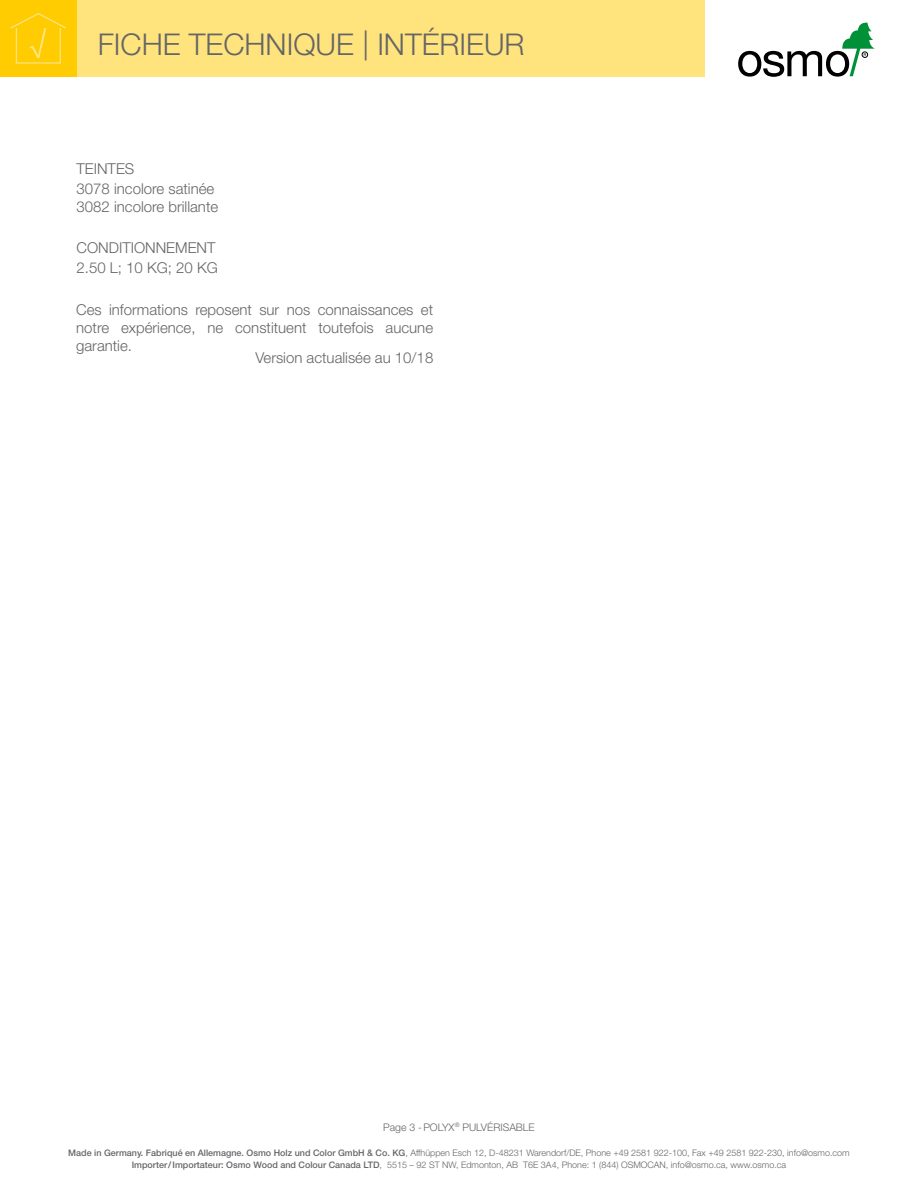
<style>
.page{position:relative;width:918px;height:1188px;background:#fff}
.page>*{position:absolute;margin:0;border:0;box-sizing:border-box;transform-origin:0 0}
.t1{font:300 30px "Helvetica Neue";color:#646567}
.t2{font:300 15px/20.1px "Helvetica Neue";color:#646567}
.t3{font:300 10.5px "Helvetica Neue";color:#646567}
.t4{font:300 9px/12px "Helvetica Neue";color:#646567;text-align:center}
.s1{font-weight:500}
</style>
<div class="page">
<svg style="left:738px;top:23px;width:137px;height:54px"></svg>
<div style="left:77px;top:0;width:628px;height:77px;background:#ffe37d"></div>
<div style="left:0;top:0;width:77px;height:77px;background:#fecc00"></div>
<svg style="left:10px;top:13px;width:56px;height:51px"></svg>
<h1 class="t1" style="left:98px;top:26px;width:428px">FICHE TECHNIQUE | INTÉRIEUR</h1>
<h2 class="t2" style="left:77px;top:158px;width:139px">TEINTES<br>3078 incolore satinée</h2>
<h2 class="t2" style="left:77px;top:196px;width:143px">3082 incolore brillante</h2>
<h2 class="t2" style="left:77px;top:237px;width:143px">CONDITIONNEMENT<br>2.50 L; 10 KG; 20 KG</h2>
<h2 class="t2" style="left:76px;top:300px;width:358px;line-height:18px;text-align:justify">Ces informations reposent sur nos connaissances et notre expérience, ne constituent toutefois aucune garantie.</h2>
<h2 class="t2" style="left:255px;top:348px;width:179px">Version actualisée au 10/18</h2>
<p class="t3" style="left:383px;top:1121px;width:153px">Page 3 -POLYX<sup>®</sup> PULVÉRISABLE</p>
<p class="t4" style="left:68px;top:1147px;width:783px"><span class="s1">Made in Germany. Fabriqué en Allemagne. Osmo Holz und Color GmbH &amp; Co. KG</span>, Affhüppen Esch 12, D-48231 Warendorf/DE, Phone +49 2581 922-100, Fax +49 2581 922-230, info@osmo.com<br><span class="s1">Importer/Importateur: Osmo Wood and Colour Canada LTD</span>, 5515 – 92 ST NW, Edmonton, AB T6E 3A4, Phone: 1 (844) OSMOCAN, info@osmo.ca, www.osmo.ca</p>
</div>
